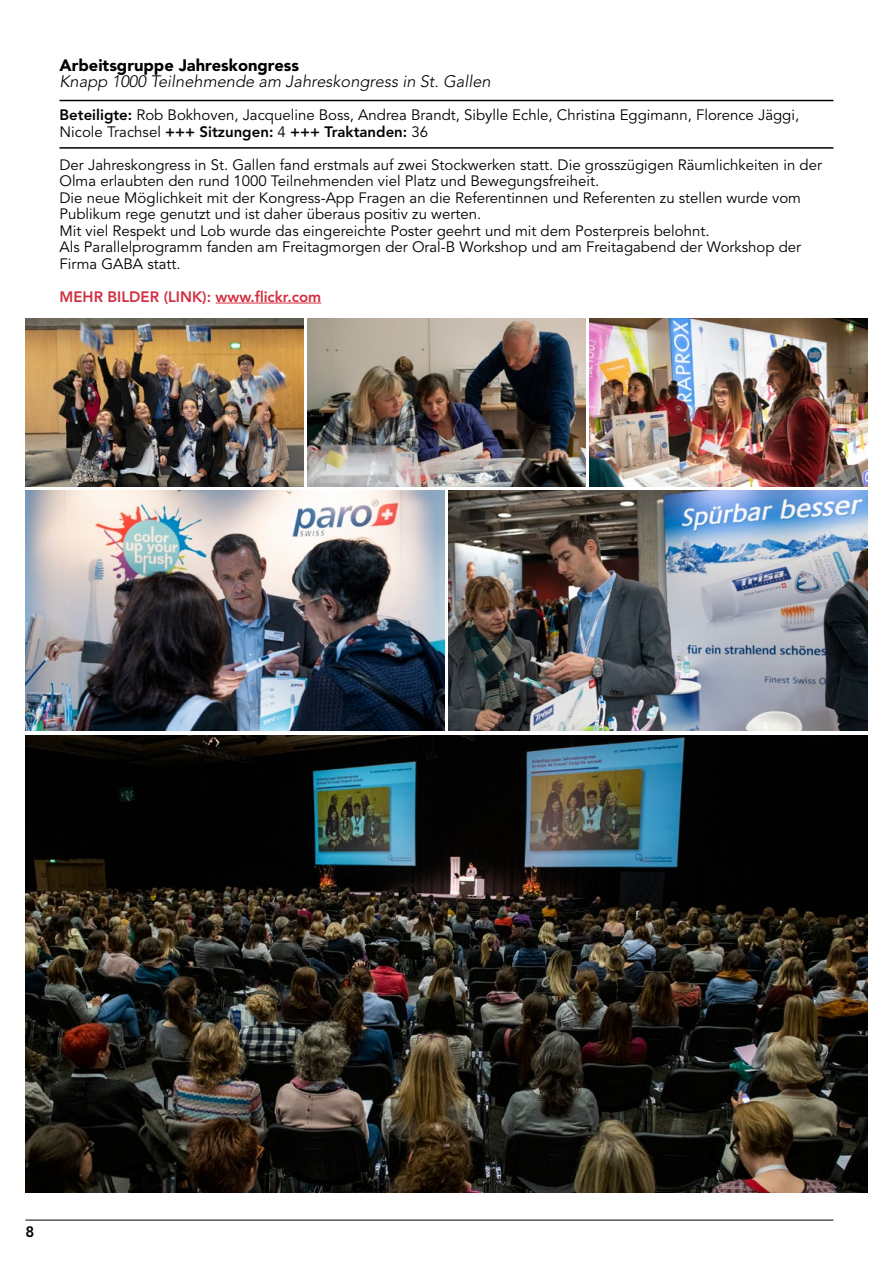
<style>
.page{position:relative;width:893px;height:1263px;background:#fff}
.page>*{position:absolute;margin:0;border:0;box-sizing:border-box;transform-origin:0 0}
.t1{font:italic 300 16.5px "Avenir";color:#000}
.t2{font:900 16.5px "Avenir";color:#000}
.t3{font:15px/16.5px "Avenir";color:#000}
.t4{font:800 15px "Avenir";color:#d32e3f}
.t5{font:800 15px "Avenir";color:#000}
.s1{font-weight:800}
</style>
<div class="page">
<hr style="left:26px;top:1220px;width:807px;height:1px;background:#000">
<img style="left:26px;top:318px;width:278px;height:169px">
<hr style="left:60px;top:100px;width:773px;height:1px;background:#000">
<hr style="left:60px;top:147px;width:773px;height:2px;background:#000">
<hr style="left:216px;top:303px;width:105px;height:1px;background:#d32e3f">
<img style="left:589px;top:318px;width:278px;height:169px">
<img style="left:26px;top:491px;width:418px;height:240px">
<img style="left:26px;top:735px;width:841px;height:458px">
<img style="left:308px;top:318px;width:278px;height:169px">
<img style="left:449px;top:491px;width:418px;height:240px">
<p class="t2" style="left:60px;top:55px;width:241px">Arbeitsgruppe Jahreskongress</p>
<p class="t1" style="left:60px;top:72px;width:433px">Knapp 1000 Teilnehmende am Jahreskongress in St. Gallen</p>
<p class="t3" style="left:60px;top:107px;width:741px"><span class="s1">Beteiligte:</span> Rob Bokhoven, Jacqueline Boss, Andrea Brandt, Sibylle Echle, Christina Eggimann, Florence Jäggi,<br>Nicole Trachsel <span class="s1">+++ Sitzungen:</span> 4 <span class="s1">+++ Traktanden:</span> 36</p>
<p class="t3" style="left:60px;top:157px;width:764px">Der Jahreskongress in St. Gallen fand erstmals auf zwei Stockwerken statt. Die grosszügigen Räumlichkeiten in der Olma erlaubten den rund 1000 Teilnehmenden viel Platz und Bewegungsfreiheit.<br>Die neue Möglichkeit mit der Kongress-App Fragen an die Referentinnen und Referenten zu stellen wurde vom Publikum rege genutzt und ist daher überaus positiv zu werten.<br>Mit viel Respekt und Lob wurde das eingereichte Poster geehrt und mit dem Posterpreis belohnt.<br>Als Parallelprogramm fanden am Freitagmorgen der Oral-B Workshop und am Freitagabend der Workshop der Firma GABA statt.</p>
<p class="t4" style="left:60px;top:287px;width:263px">MEHR BILDER (LINK): www.flickr.com</p>
<p class="t5" style="left:26px;top:1223px;width:10px">8</p>
</div>
